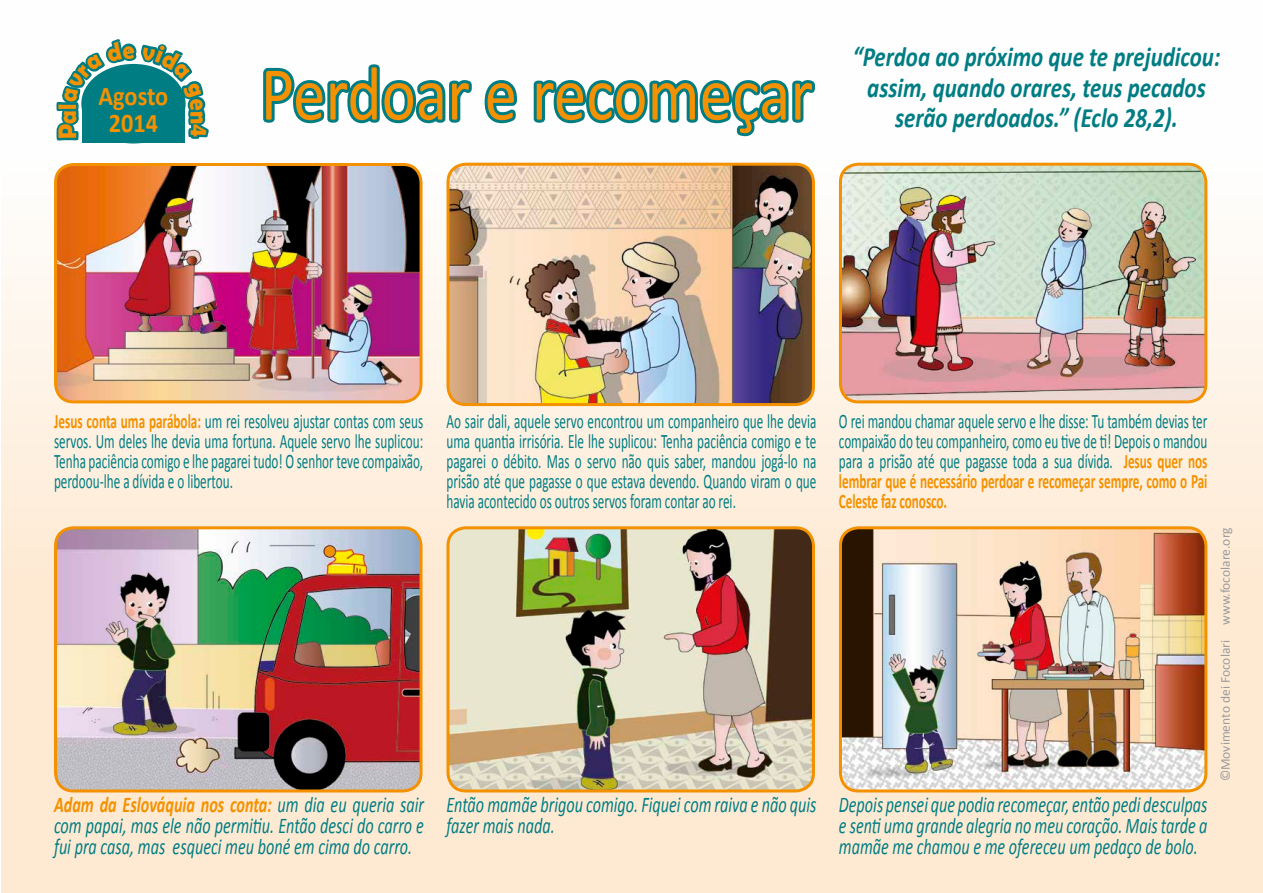
<style>
.page{position:relative;width:1263px;height:893px;background:#fff}
.page>*{position:absolute;margin:0;border:0;box-sizing:border-box;transform-origin:0 0}
.t1{font:76.8px "Calibri";color:#f39100;scale:.85 1}
.t2{font:italic 700 28.05px/30.6px "Calibri";color:#007d83;text-align:center;scale:.82 1}
.t3{font:700 27px/27px "Calibri";color:#f39100;text-align:center;scale:.9 1}
.t4{font:700 25.5px "Berlin Sans FB Demi";color:#f39100;scale:.92 1}
.t5{font:italic 22.5px/21px "Calibri";color:#007d83;text-align:justify;scale:.72 1}
.t6{font:20.7px/19.8px "Calibri";letter-spacing:-.005em;color:#007d83;text-align:justify;scale:.64 1}
.t7{font:13.5px "Calibri";color:#9c9c9c}
.s1{font-weight:700;color:#f39100}
</style>
<div class="page">
<div style="left:1px;top:1px;width:1262px;height:892px;background:linear-gradient(to bottom,#feffff,#fee4c7)"></div>
<img style="left:56px;top:528px;width:365px;height:263px">
<div style="left:54px;top:526px;width:368px;height:266px;border:3px solid #f39100;border-radius:18px"></div>
<img style="left:840px;top:528px;width:366px;height:263px">
<div style="left:839px;top:526px;width:368px;height:266px;border:3px solid #f39100;border-radius:18px"></div>
<img style="left:56px;top:164px;width:365px;height:238px">
<div style="left:54px;top:163px;width:368px;height:240px;border:3px solid #f39100;border-radius:18px"></div>
<img style="left:448px;top:164px;width:365px;height:241px">
<div style="left:446px;top:163px;width:369px;height:243px;border:3px solid #f39100;border-radius:18px"></div>
<img style="left:840px;top:164px;width:366px;height:238px">
<div style="left:839px;top:163px;width:368px;height:240px;border:3px solid #f39100;border-radius:18px"></div>
<img style="left:448px;top:528px;width:365px;height:263px">
<div style="left:446px;top:526px;width:369px;height:266px;border:3px solid #f39100;border-radius:18px"></div>
<svg style="left:258px;top:60px;width:264px;height:68px"></svg>
<svg style="left:529px;top:75px;width:291px;height:66px"></svg>
<svg style="left:54px;top:7px;width:158px;height:136px"></svg>
<p class="t4" style="left:53px;top:139px;width:40px;rotate:-90deg">Pal</p>
<h3 class="t3" style="left:99px;top:83px;width:79px">Agosto<br>2014</h3>
<p class="t4" style="left:214px;top:124px;width:16px;rotate:90deg">4</p>
<h1 class="t1" style="left:261px;top:45px;width:651px">Perdoar e recomeçar</h1>
<h2 class="t2" style="left:853px;top:41px;width:450px">“Perdoa ao próximo que te prejudicou: assim, quando orares, teus pecados serão perdoados.” (Eclo 28,2).</h2>
<p class="t6" style="left:54px;top:412px;width:578px"><span class="s1">Jesus conta uma parábola:</span> um rei resolveu ajustar contas com seus servos. Um deles lhe devia uma fortuna. Aquele servo lhe suplicou:<br>Tenha paciência comigo e lhe pagarei tudo! O senhor teve compaixão, perdoou-lhe a dívida e o libertou.</p>
<p class="t6" style="left:446px;top:412px;width:579px">Ao sair dali, aquele servo encontrou um companheiro que lhe devia uma quantia irrisória. Ele lhe suplicou: Tenha paciência comigo e te pagarei o débito. Mas o servo não quis saber, mandou jogá-lo na prisão até que pagasse o que estava devendo. Quando viram o que havia acontecido os outros servos foram contar ao rei.</p>
<p class="t6" style="left:839px;top:412px;width:577px">O rei mandou chamar aquele servo e lhe disse: Tu também devias ter compaixão do teu companheiro, como eu tive de ti! Depois o mandou para a prisão até que pagasse toda a sua dívida. <span class="s1">Jesus quer nos lembrar que é necessário perdoar e recomeçar sempre, como o Pai Celeste faz conosco.</span></p>
<p class="t5" style="left:54px;top:793px;width:515px"><span class="s1">Adam da Eslováquia nos conta:</span> um dia eu queria sair com papai, mas ele não permitiu. Então desci do carro e fui pra casa, mas esqueci meu boné em cima do carro.</p>
<p class="t5" style="left:446px;top:793px;width:515px">Então mamãe brigou comigo. Fiquei com raiva e não quis fazer mais nada.</p>
<p class="t5" style="left:839px;top:793px;width:513px">Depois pensei que podia recomeçar, então pedi desculpas e senti uma grande alegria no meu coração. Mais tarde a mamãe me chamou e me ofereceu um pedaço de bolo.</p>
<p class="t7" style="left:1217px;top:781px;width:255px;rotate:-90deg">©Movimento dei Focolari www.focolare.org</p>
</div>
